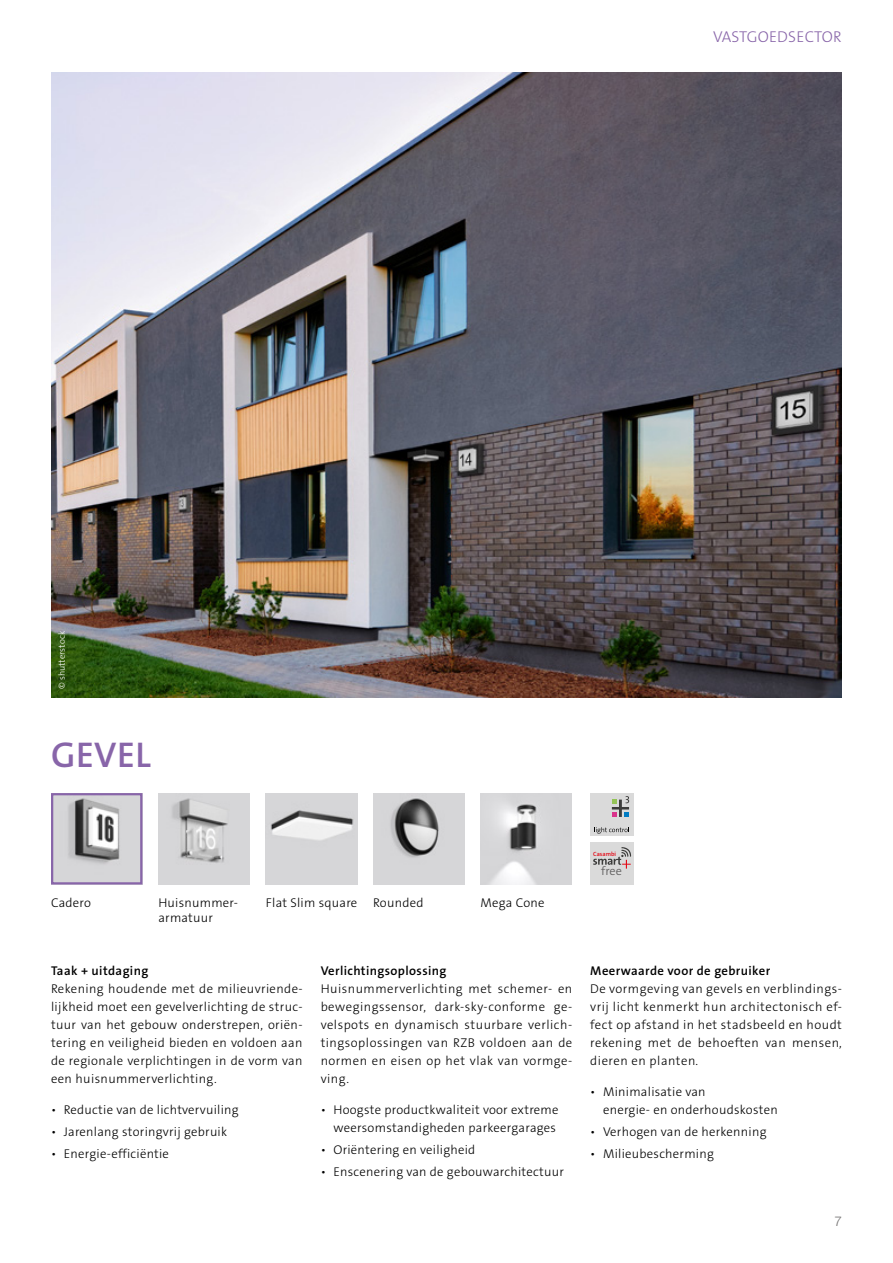
<style>
.page{position:relative;width:893px;height:1263px;background:#fff}
.page>*{position:absolute;margin:0;border:0;box-sizing:border-box;transform-origin:0 0}
.TheSansB_Big_Green_Headline{font:600 36px "The Sans B W6";letter-spacing:.015em;color:#8865a9}
.t1{font:300 15.75px "The Sans B W3";letter-spacing:.015em;color:#8865a9}
.t2{font:300 13.5px "Helvetica Neue LTW1 G";color:#706f6f}
.Fließtext_Objektbeschreibung{font:300 12.75px/18px "The Sans B W3";letter-spacing:.02em;color:#000;text-align:justify}
.TheSansB_Small_Black_Headline{font:600 12.75px "The Sans B W6";letter-spacing:.03em;color:#000}
.TheSansB_Miniaturtexte_6_5pt{font:300 12.75px/15.5px "The Sans B W3";letter-spacing:.02em;color:#000}
.t3{font:300 12.15px "The Sans B W4";color:#646363}
.Copyright_Hinweis{font:300 9px "The Sans B W3";color:#fff}
.t4{font:600 6.15px "The Sans B W6";color:#e30613}
</style>
<div class="page">
<img style="left:480px;top:793px;width:92px;height:91px">
<img style="left:51px;top:72px;width:791px;height:625px">
<img style="left:158px;top:793px;width:92px;height:91px">
<img style="left:54px;top:796px;width:85px;height:85px">
<div style="left:51px;top:793px;width:91px;height:91px;border:2px solid #8865a9"></div>
<img style="left:373px;top:793px;width:92px;height:91px">
<div style="left:590px;top:793px;width:43px;height:43px;background:#dadada"></div>
<svg style="left:612px;top:796px;width:17px;height:21px"></svg>
<svg style="left:594px;top:827px;width:35px;height:7px"></svg>
<div style="left:590px;top:841px;width:43px;height:43px;background:#dadada"></div>
<svg style="left:593px;top:847px;width:38px;height:22px"></svg>
<img style="left:266px;top:793px;width:91px;height:91px">
<p class="t1" style="left:713px;top:26px;width:130px">VASTGOEDSECTOR</p>
<p class="Copyright_Hinweis" style="left:56px;top:689px;width:59px;rotate:-90deg">© shutterstock</p>
<p class="TheSansB_Big_Green_Headline" style="left:51px;top:731px;width:101px">GEVEL</p>
<p class="TheSansB_Miniaturtexte_6_5pt" style="left:51px;top:895px;width:42px">Cadero</p>
<p class="TheSansB_Miniaturtexte_6_5pt" style="left:266px;top:895px;width:93px">Flat Slim square</p>
<p class="TheSansB_Miniaturtexte_6_5pt" style="left:373px;top:895px;width:52px">Rounded</p>
<p class="TheSansB_Miniaturtexte_6_5pt" style="left:158px;top:895px;width:81px">Huisnummer&shy;armatuur</p>
<p class="TheSansB_Miniaturtexte_6_5pt" style="left:480px;top:895px;width:66px">Mega Cone</p>
<p class="TheSansB_Small_Black_Headline" style="left:51px;top:962px;width:99px">Taak + uitdaging</p>
<p class="Fließtext_Objektbeschreibung" style="left:51px;top:979px;width:253px">Rekening houdende met de milieuvriende&shy;lijkheid moet een gevelverlichting de struc&shy;tuur van het gebouw onderstrepen, oriën&shy;tering en veiligheid bieden en voldoen aan de regionale verplichtingen in de vorm van een huisnummerverlichting.</p>
<p class="Fließtext_Objektbeschreibung" style="left:51px;top:1100px;width:189px">• Reductie van de lichtvervuiling</p>
<p class="Fließtext_Objektbeschreibung" style="left:51px;top:1122px;width:178px">• Jarenlang storingvrij gebruik</p>
<p class="Fließtext_Objektbeschreibung" style="left:51px;top:1145px;width:119px">• Energie-efficiëntie</p>
<p class="TheSansB_Small_Black_Headline" style="left:321px;top:962px;width:127px">Verlichtingsoplossing</p>
<p class="Fließtext_Objektbeschreibung" style="left:321px;top:979px;width:253px">Huisnummerverlichting met schemer- en bewegingssensor, dark-sky-conforme ge&shy;velspots en dynamisch stuurbare verlich&shy;tingsoplossingen van RZB voldoen aan de normen en eisen op het vlak van vormge&shy;ving.</p>
<p class="Fließtext_Objektbeschreibung" style="left:321px;top:1100px;width:239px;text-align:right">• Hoogste productkwaliteit voor extreme weersomstandigheden parkeergarages</p>
<p class="Fließtext_Objektbeschreibung" style="left:321px;top:1140px;width:156px">• Oriëntering en veiligheid</p>
<p class="Fließtext_Objektbeschreibung" style="left:321px;top:1163px;width:245px">• Enscenering van de gebouwarchitectuur</p>
<p class="t4" style="left:593px;top:850px;width:24px">Casambi</p>
<p class="t3" style="left:601px;top:863px;width:22px">free</p>
<p class="TheSansB_Small_Black_Headline" style="left:590px;top:962px;width:181px">Meerwaarde voor de gebruiker</p>
<p class="Fließtext_Objektbeschreibung" style="left:590px;top:979px;width:253px">De vormgeving van gevels en verblindings&shy;vrij licht kenmerkt hun architectonisch ef&shy;fect op afstand in het stadsbeeld en houdt rekening met de behoeften van mensen, dieren en planten.</p>
<p class="Fließtext_Objektbeschreibung" style="left:603px;top:1082px;width:176px;text-indent:-13px">• Minimalisatie van<br>energie- en onderhoudskosten</p>
<p class="Fließtext_Objektbeschreibung" style="left:590px;top:1122px;width:178px">• Verhogen van de herkenning</p>
<p class="Fließtext_Objektbeschreibung" style="left:590px;top:1145px;width:125px">• Milieubescherming</p>
<p class="t2" style="left:834px;top:1213px;width:9px">7</p>
</div>
